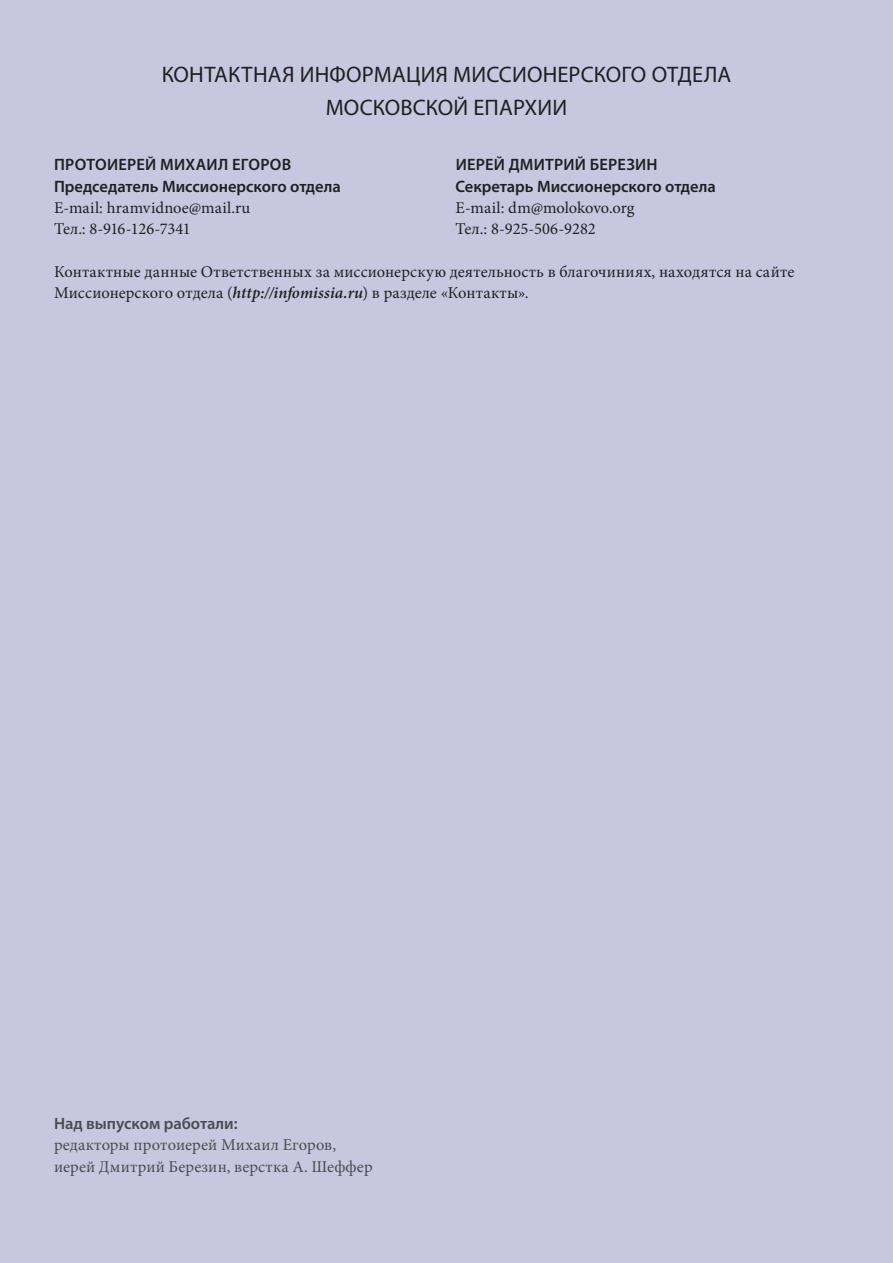
<style>
.page{position:relative;width:893px;height:1263px;background:#c7c7e0}
.page>*{position:absolute;margin:0;border:0;box-sizing:border-box;transform-origin:0 0}
.t1{font:22.5px/33px "Myriad Pro";letter-spacing:.005em;color:#231f20;text-align:center}
.t2{font:16.5px/21.3px "Minion Pro";letter-spacing:.005em;color:#231f20}
.t3{font:600 16.5px/21.3px "Myriad Pro";color:#231f20}
.t4{font:16.5px/21.3px "Minion Pro";letter-spacing:.01em;color:#4b4c4d}
.t5{font:600 16.5px "Myriad Pro";color:#4b4c4d}
.s1{font-weight:600;font-style:italic}
</style>
<div class="page">
<h1 class="t1" style="left:162px;top:58px;width:571px">Контактная информация Миссионерского отдела<br>Московской епархии</h1>
<p class="t3" style="left:54px;top:154px;width:22px">Протоиере</p>
<p class="t3" style="left:145px;top:154px;width:41px">й Михаил</p>
<p class="t3" style="left:54px;top:154px;width:288px;text-indent:178px">Егоров<br>Председатель Миссионерского отдела</p>
<p class="t2" style="left:54px;top:197px;width:198px">E-mail: hramvidnoe@mail.ru<br>Тел.: 8-916-126-7341</p>
<p class="t3" style="left:455px;top:154px;width:262px;text-indent:119px">й Березин<br>Секретарь Миссионерского отдела</p>
<p class="t2" style="left:455px;top:197px;width:181px">E-mail: dm@molokovo.org<br>Тел.: 8-925-506-9282</p>
<p class="t3" style="left:456px;top:154px;width:76px">Иерей Дмитри</p>
<p class="t2" style="left:54px;top:261px;width:742px">Контактные данные Ответственных за миссионерскую деятельность в благочиниях, находятся на сайте<br>Миссионерского отдела (<span class="s1">http://infomissia.ru</span>) в разделе «Контакты».</p>
<p class="t5" style="left:54px;top:1113px;width:185px">Над выпуском работали:</p>
<p class="t4" style="left:54px;top:1134px;width:320px">редакторы протоиерей Михаил Егоров, иерей Дмитрий Березин, верстка А. Шеффер</p>
</div>
